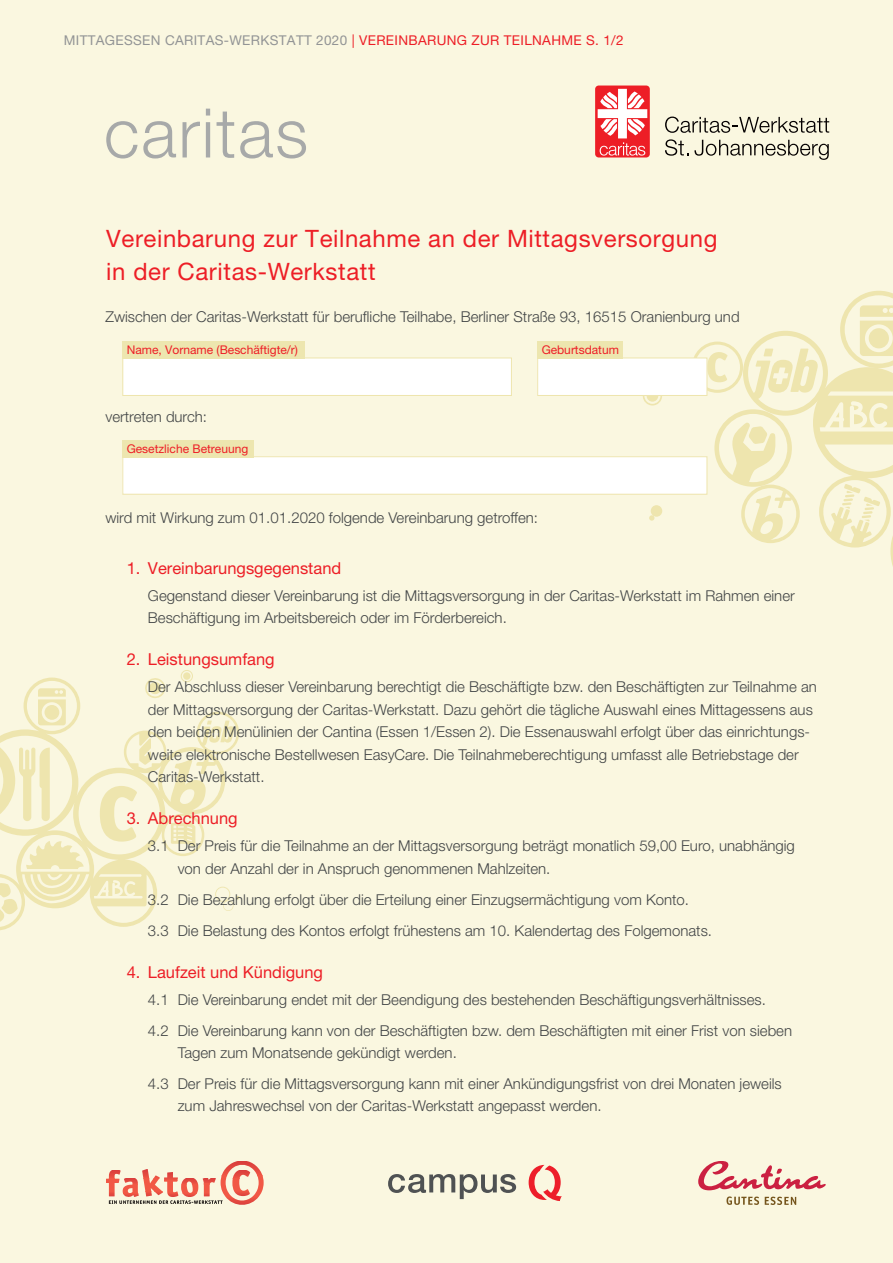
<style>
.page{position:relative;width:893px;height:1263px;background:#faf7e0}
.page>*{position:absolute;margin:0;border:0;box-sizing:border-box;transform-origin:0 0}
.t1{font:24px/33px "Helvetica Neue LT Pro";letter-spacing:.025em;color:#ed1e26}
.t2{font:16.5px "Helvetica Neue LT Pro";color:#ed1e26}
.t3{font:300 15px/22.5px "Helvetica Neue LT Pro";color:#424546}
.t4{font:13.5px "Helvetica Neue LT Pro";letter-spacing:.025em;color:#929495}
.t5{font:12px "Helvetica Neue LT Pro";color:#ed1e26}
.s1{color:#ed1e26}
</style>
<div class="page">
<svg style="left:0;top:670px;width:240px;height:261px"></svg>
<div style="left:651px;top:505px;width:11px;height:12px;background:#eee5ae;border-radius:50%"></div>
<svg style="left:649px;top:515px;width:5px;height:6px"></svg>
<svg style="left:643px;top:396px;width:19px;height:10px"></svg>
<svg style="left:692px;top:291px;width:201px;height:275px"></svg>
<svg style="left:108px;top:1184px;width:7px;height:7px"></svg>
<svg style="left:144px;top:1184px;width:17px;height:6px"></svg>
<svg style="left:167px;top:1184px;width:6px;height:6px"></svg>
<svg style="left:203px;top:1184px;width:7px;height:6px"></svg>
<svg style="left:123px;top:1184px;width:15px;height:6px"></svg>
<svg style="left:181px;top:1184px;width:17px;height:6px"></svg>
<svg style="left:106px;top:1161px;width:157px;height:23px"></svg>
<svg style="left:221px;top:1176px;width:43px;height:20px"></svg>
<svg style="left:109px;top:1190px;width:150px;height:15px"></svg>
<svg style="left:726px;top:1196px;width:33px;height:9px"></svg>
<svg style="left:765px;top:1197px;width:31px;height:8px"></svg>
<svg style="left:698px;top:1161px;width:128px;height:29px"></svg>
<svg style="left:388px;top:1174px;width:128px;height:25px"></svg>
<svg style="left:529px;top:1165px;width:33px;height:36px"></svg>
<div style="left:123px;top:358px;width:388px;height:37px;background:#fff"></div>
<div style="left:122px;top:358px;width:390px;height:38px;border:1px solid #eee5ae"></div>
<div style="left:123px;top:457px;width:584px;height:37px;background:#fff"></div>
<div style="left:122px;top:456px;width:585px;height:39px;border:1px solid #eee5ae"></div>
<div style="left:538px;top:358px;width:169px;height:37px;background:#fff"></div>
<div style="left:537px;top:358px;width:170px;height:38px;border:1px solid #eee5ae"></div>
<div style="left:123px;top:341px;width:182px;height:17px;background:#ede6af"></div>
<div style="left:123px;top:440px;width:131px;height:17px;background:#ede6af"></div>
<div style="left:537px;top:341px;width:85px;height:17px;background:#ede6af"></div>
<svg style="left:106px;top:109px;width:200px;height:50px"></svg>
<svg style="left:595px;top:86px;width:55px;height:72px;background:#f47a7e"></svg>
<svg style="left:665px;top:117px;width:164px;height:16px"></svg>
<svg style="left:665px;top:139px;width:164px;height:21px"></svg>
<p class="t4" style="left:64px;top:36px;width:561px">MITTAGESSEN CARITAS-WERKSTATT 2020 <span class="s1">| VEREINBARUNG ZUR TEILNAHME S. 1/2</span></p>
<h1 class="t1" style="left:106px;top:224px;width:613px">Vereinbarung zur Teilnahme an der Mittagsversorgung in der Caritas-Werkstatt</h1>
<p class="t3" style="left:105px;top:307px;width:636px">Zwischen der Caritas-Werkstatt für berufliche Teilhabe, Berliner Straße 93, 16515 Oranienburg und</p>
<p class="t5" style="left:127px;top:346px;width:173px">Name, Vorname (Beschäftigte/r)</p>
<p class="t3" style="left:105px;top:407px;width:103px">vertreten durch:</p>
<p class="t5" style="left:127px;top:444px;width:123px">Gesetzliche Betreuung</p>
<p class="t5" style="left:542px;top:346px;width:79px">Geburtsdatum</p>
<p class="t3" style="left:105px;top:508px;width:434px">wird mit Wirkung zum 01.01.2020 folgende Vereinbarung getroffen:</p>
<p class="t2" style="left:127px;top:562px;width:216px">1. Vereinbarungsgegenstand</p>
<p class="t3" style="left:148px;top:585px;width:648px">Gegenstand dieser Vereinbarung ist die Mittagsversorgung in der Caritas-Werkstatt im Rahmen einer<br>Beschäftigung im Arbeitsbereich oder im Förderbereich.</p>
<p class="t2" style="left:127px;top:654px;width:150px">2. Leistungsumfang</p>
<p class="t3" style="left:148px;top:677px;width:670px">Der Abschluss dieser Vereinbarung berechtigt die Beschäftigte bzw. den Beschäftigten zur Teilnahme an der Mittagsversorgung der Caritas-Werkstatt. Dazu gehört die tägliche Auswahl eines Mittagessens aus den beiden Menülinien der Cantina (Essen 1/Essen 2). Die Essenauswahl erfolgt über das einrichtungs&shy;weite elektronische Bestellwesen EasyCare. Die Teilnahmeberechtigung umfasst alle Betriebstage der Caritas-Werkstatt.</p>
<p class="t2" style="left:127px;top:813px;width:113px">3. Abrechnung</p>
<p class="t3" style="left:178px;top:836px;width:619px;text-indent:-30px">3.1 Der Preis für die Teilnahme an der Mittagsversorgung beträgt monatlich 59,00 Euro, unabhängig von der Anzahl der in Anspruch genommenen Mahlzeiten.</p>
<p class="t3" style="left:148px;top:885px;width:566px;line-height:31px">3.2 Die Bezahlung erfolgt über die Erteilung einer Einzugsermächtigung vom Konto.<br>3.3 Die Belastung des Kontos erfolgt frühestens am 10. Kalendertag des Folgemonats.</p>
<p class="t2" style="left:127px;top:966px;width:198px">4. Laufzeit und Kündigung</p>
<p class="t3" style="left:148px;top:985px;width:646px;line-height:31px">4.1 Die Vereinbarung endet mit der Beendigung des bestehenden Beschäftigungsverhältnisses.<br>4.2 Die Vereinbarung kann von der Beschäftigten bzw. dem Beschäftigten mit einer Frist von sieben</p>
<p class="t3" style="left:148px;top:1038px;width:635px;line-height:31px;text-indent:30px">Tagen zum Monatsende gekündigt werden.<br>4.3 Der Preis für die Mittagsversorgung kann mit einer Ankündigungsfrist von drei Monaten jeweils</p>
<p class="t3" style="left:178px;top:1096px;width:425px">zum Jahreswechsel von der Caritas-Werkstatt angepasst werden.</p>
</div>
